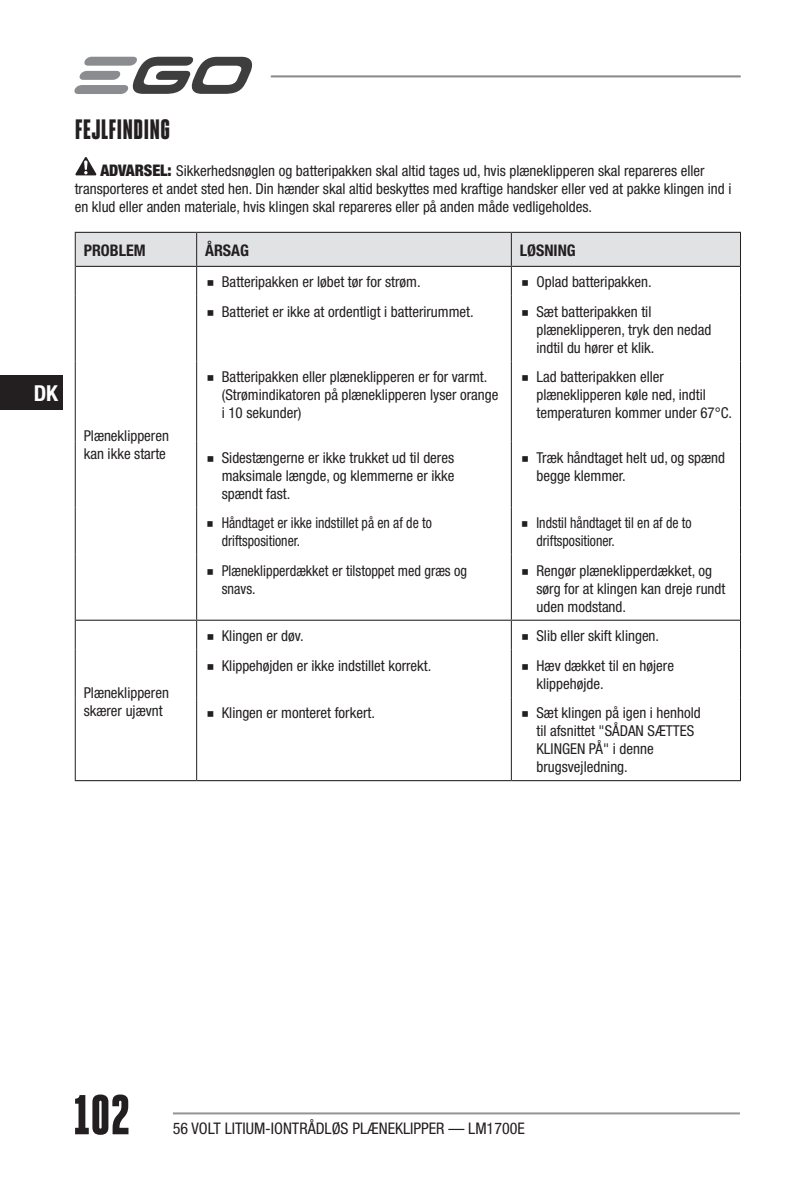
<style>
.page{position:relative;width:808px;height:1191px;background:#fff}
.page>*{position:absolute;margin:0;border:0;box-sizing:border-box;transform-origin:0 0}
.t1{font:900 56px "Heroic Condensed";color:#231f20}
.t2{font:900 28px "Heroic Condensed";color:#231f20}
.t3{font:700 condensed 22px "Helvetica Neue LT Std";color:#fff}
.t4{font:condensed 16px "Helvetica Neue LT Std";color:#231f20}
.t5{font:700 condensed 16px "Helvetica Neue LT Std";color:#231f20}
.t6{font:condensed 15px/18px "Helvetica Neue LT Std";color:#231f20}
.t7{font:condensed 15px/18px "Helvetica Neue LT Std";color:#231f20;scale:.92 1}
.t8{font:condensed 15px/18px "Helvetica Neue LT Std";color:#231f20;scale:.95 1}
.s1{font-weight:900;font-size:16px}
</style>
<div class="page">
<hr style="left:173px;top:1112px;width:567px;height:2px;background:#939598">
<hr style="left:272px;top:75px;width:468px;height:2px;background:#8a8c8f">
<svg style="left:74px;top:57px;width:179px;height:37px"></svg>
<div style="left:0;top:376px;width:62px;height:34px;background:#231f20"></div>
<svg style="left:75px;top:157px;width:22px;height:19px"></svg>
<hr style="left:511px;top:232px;width:230px;height:1px;background:#231f20">
<hr style="left:76px;top:619px;width:121px;height:2px;background:#231f20">
<hr style="left:197px;top:619px;width:314px;height:2px;background:#231f20">
<hr style="left:511px;top:619px;width:229px;height:2px;background:#231f20">
<hr style="left:75px;top:780px;width:122px;height:1px;background:#231f20">
<hr style="left:197px;top:780px;width:314px;height:1px;background:#231f20">
<hr style="left:511px;top:780px;width:230px;height:1px;background:#231f20">
<hr style="left:740px;top:233px;width:1px;height:33px;background:#231f20">
<svg style="left:75px;top:232px;width:665px;height:64px"></svg>
<hr style="left:740px;top:266px;width:1px;height:30px;background:#231f20">
<hr style="left:75px;top:296px;width:1px;height:65px;background:#231f20">
<hr style="left:196px;top:296px;width:1px;height:65px;background:#231f20">
<hr style="left:511px;top:296px;width:1px;height:65px;background:#231f20">
<hr style="left:740px;top:296px;width:1px;height:65px;background:#231f20">
<hr style="left:75px;top:361px;width:1px;height:81px;background:#231f20">
<hr style="left:196px;top:361px;width:1px;height:81px;background:#231f20">
<hr style="left:511px;top:361px;width:1px;height:81px;background:#231f20">
<hr style="left:740px;top:361px;width:1px;height:81px;background:#231f20">
<hr style="left:75px;top:442px;width:1px;height:65px;background:#231f20">
<hr style="left:196px;top:442px;width:1px;height:65px;background:#231f20">
<hr style="left:511px;top:442px;width:1px;height:65px;background:#231f20">
<hr style="left:740px;top:442px;width:1px;height:65px;background:#231f20">
<hr style="left:75px;top:507px;width:1px;height:48px;background:#231f20">
<hr style="left:196px;top:507px;width:1px;height:48px;background:#231f20">
<hr style="left:511px;top:507px;width:1px;height:48px;background:#231f20">
<hr style="left:740px;top:507px;width:1px;height:48px;background:#231f20">
<hr style="left:75px;top:555px;width:1px;height:65px;background:#231f20">
<hr style="left:196px;top:555px;width:1px;height:64px;background:#231f20">
<hr style="left:511px;top:555px;width:1px;height:64px;background:#231f20">
<hr style="left:740px;top:555px;width:1px;height:65px;background:#231f20">
<svg style="left:75px;top:620px;width:1px;height:29px"></svg>
<svg style="left:196px;top:621px;width:1px;height:28px"></svg>
<svg style="left:511px;top:621px;width:1px;height:28px"></svg>
<svg style="left:740px;top:620px;width:1px;height:29px"></svg>
<hr style="left:75px;top:649px;width:1px;height:48px;background:#231f20">
<hr style="left:196px;top:649px;width:1px;height:48px;background:#231f20">
<hr style="left:511px;top:649px;width:1px;height:48px;background:#231f20">
<hr style="left:740px;top:649px;width:1px;height:48px;background:#231f20">
<hr style="left:75px;top:697px;width:1px;height:83px;background:#231f20">
<hr style="left:196px;top:697px;width:1px;height:83px;background:#231f20">
<hr style="left:511px;top:697px;width:1px;height:83px;background:#231f20">
<hr style="left:740px;top:697px;width:1px;height:83px;background:#231f20">
<h3 class="t3" style="left:34px;top:379px;width:26px">DK</h3>
<h2 class="t2" style="left:75px;top:114px;width:97px">FEJLFINDING</h2>
<p class="t6" style="left:75px;top:161px;width:658px;text-indent:26px"><span class="s1">ADVARSEL:</span> Sikkerhedsnøglen og batteripakken skal altid tages ud, hvis plæneklipperen skal repareres eller transporteres et andet sted hen. Din hænder skal altid beskyttes med kraftige handsker eller ved at pakke klingen ind i en klud eller anden materiale, hvis klingen skal repareres eller på anden måde vedligeholdes.</p>
<p class="t5" style="left:84px;top:241px;width:63px">PROBLEM</p>
<p class="t5" style="left:205px;top:241px;width:45px">ÅRSAG</p>
<p class="t5" style="left:520px;top:241px;width:57px">LØSNING</p>
<p class="t6" style="left:84px;top:426px;width:87px">Plæneklipperen kan ikke starte</p>
<p class="t6" style="left:84px;top:683px;width:87px">Plæneklipperen skærer ujævnt</p>
<p class="t6" style="left:205px;top:273px;width:217px">◾ Batteripakken er løbet tør for strøm.</p>
<p class="t6" style="left:520px;top:273px;width:133px">◾ Oplad batteripakken.</p>
<p class="t6" style="left:205px;top:302px;width:270px">◾ Batteriet er ikke at ordentligt i batterirummet.</p>
<p class="t6" style="left:536px;top:302px;width:176px;text-indent:-17px">◾ Sæt batteripakken til plæneklipperen, tryk den nedad indtil du hører et klik.</p>
<p class="t6" style="left:222px;top:368px;width:278px;text-indent:-17px">◾ Batteripakken eller plæneklipperen er for varmt. (Strømindikatoren på plæneklipperen lyser orange i 10 sekunder)</p>
<p class="t6" style="left:536px;top:368px;width:197px;text-indent:-17px">◾ Lad batteripakken eller plæneklipperen køle ned, indtil temperaturen kommer under 67°C.</p>
<p class="t6" style="left:222px;top:448px;width:234px;text-align:justify;text-indent:-17px">◾ Sidestængerne er ikke trukket ud til deres maksimale længde, og klemmerne er ikke spændt fast.</p>
<p class="t6" style="left:536px;top:448px;width:190px;text-indent:-17px">◾ Træk håndtaget helt ud, og spænd begge klemmer.</p>
<p class="t7" style="left:222px;top:514px;width:230px;text-indent:-17px">◾ Håndtaget er ikke indstillet på en af de to driftspositioner.</p>
<p class="t7" style="left:536px;top:514px;width:170px;text-indent:-17px">◾ Indstil håndtaget til en af de to driftspositioner.</p>
<p class="t8" style="left:222px;top:561px;width:260px;text-indent:-17px">◾ Plæneklipperdækket er tilstoppet med græs og snavs.</p>
<p class="t6" style="left:536px;top:561px;width:190px;text-indent:-17px">◾ Rengør plæneklipperdækket, og sørg for at klingen kan dreje rundt uden modstand.</p>
<p class="t6" style="left:205px;top:627px;width:100px">◾ Klingen er døv.</p>
<p class="t6" style="left:520px;top:627px;width:141px">◾ Slib eller skift klingen.</p>
<p class="t6" style="left:205px;top:656px;width:228px">◾ Klippehøjden er ikke indstillet korrekt.</p>
<p class="t6" style="left:536px;top:656px;width:139px;text-indent:-17px">◾ Hæv dækket til en højere klippehøjde.</p>
<p class="t6" style="left:205px;top:703px;width:171px">◾ Klingen er monteret forkert.</p>
<p class="t6" style="left:536px;top:703px;width:166px;text-indent:-17px">◾ Sæt klingen på igen i henhold til afsnittet "SÅDAN SÆTTES<br>KLINGEN PÅ" i denne brugsvejledning.</p>
<h1 class="t1" style="left:74px;top:1084px;width:58px">102</h1>
<p class="t4" style="left:173px;top:1119px;width:353px">56 VOLT LITIUM-IONTRÅDLØS PLÆNEKLIPPER — LM1700E</p>
</div>
